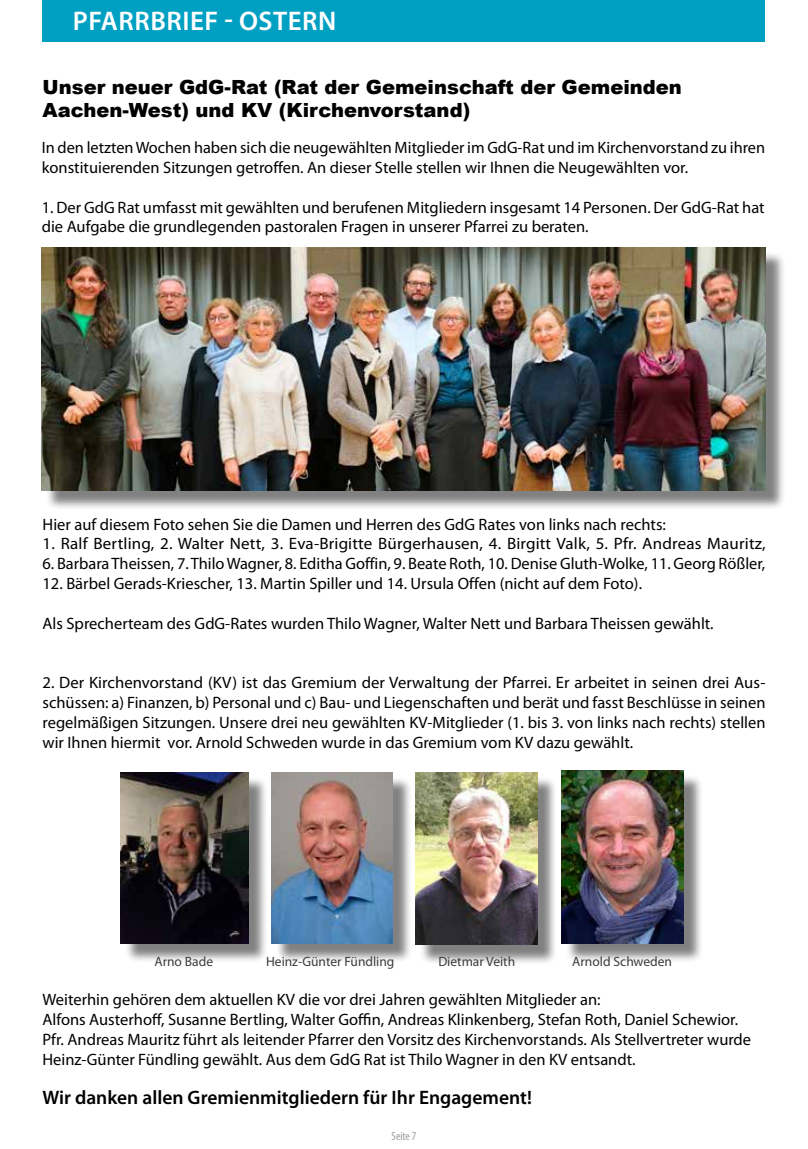
<style>
.page{position:relative;width:808px;height:1149px;background:#fff}
.page>*{position:absolute;margin:0;border:0;box-sizing:border-box;transform-origin:0 0}
.t1{font:600 27px "Myriad Pro";letter-spacing:.02em;color:#fff}
.t2{font:900 19.5px/23.4px "Arial";color:#000}
.t3{font:600 19.5px "Myriad Pro";color:#000}
.t4{font:16.5px/19.8px "Myriad Pro";color:#000}
.t5{font:13.5px "Myriad Pro";color:#3c3c3b}
.t6{font:condensed 12px "Myriad Pro";color:#9d9d9c}
</style>
<div class="page">
<div style="left:43px;top:0;width:722px;height:42px;background:#00a0c2"></div>
<div style="left:124px;top:776px;width:145px;height:186px;background:#000;opacity:.5"></div>
<img style="left:121px;top:772px;width:127px;height:170px">
<div style="left:275px;top:776px;width:138px;height:186px;background:#000;opacity:.5"></div>
<img style="left:271px;top:772px;width:122px;height:170px">
<div style="left:419px;top:776px;width:139px;height:188px;background:#000;opacity:.5"></div>
<img style="left:416px;top:772px;width:121px;height:172px">
<div style="left:565px;top:774px;width:138px;height:188px;background:#000;opacity:.5"></div>
<img style="left:561px;top:770px;width:122px;height:172px">
<div style="left:46px;top:251px;width:739px;height:259px;background:#000;opacity:.5"></div>
<img style="left:42px;top:247px;width:723px;height:243px">
<h1 class="t1" style="left:73px;top:4px;width:265px">PFARRBRIEF - OSTERN</h1>
<p class="t2" style="left:43px;top:74px;width:641px">Unser neuer GdG-Rat (Rat der Gemeinschaft der Gemeinden<br>Aachen-West) und KV (Kirchenvorstand)</p>
<p class="t4" style="left:42px;top:137px;width:725px">In den letzten Wochen haben sich die neugewählten Mitglieder im GdG-Rat und im Kirchenvorstand zu ihren konstituierenden Sitzungen getroffen. An dieser Stelle stellen wir Ihnen die Neugewählten vor.</p>
<p class="t4" style="left:42px;top:197px;width:724px">1. Der GdG Rat umfasst mit gewählten und berufenen Mitgliedern insgesamt 14 Personen. Der GdG-Rat hat die Aufgabe die grundlegenden pastoralen Fragen in unserer Pfarrei zu beraten.</p>
<p class="t4" style="left:43px;top:514px;width:625px">Hier auf diesem Foto sehen Sie die Damen und Herren des GdG Rates von links nach rechts:</p>
<p class="t4" style="left:43px;top:533px;width:725px">1. Ralf Bertling, 2. Walter Nett, 3. Eva-Brigitte Bürgerhausen, 4. Birgitt Valk, 5. Pfr. Andreas Mauritz,</p>
<p class="t4" style="left:43px;top:553px;width:724px">6. Barbara Theissen, 7. Thilo Wagner, 8. Editha Goffin, 9. Beate Roth, 10. Denise Gluth-Wolke, 11. Georg Rößler,</p>
<p class="t4" style="left:43px;top:573px;width:601px">12. Bärbel Gerads-Kriescher, 13. Martin Spiller und 14. Ursula Offen (nicht auf dem Foto).</p>
<p class="t4" style="left:43px;top:613px;width:673px">Als Sprecherteam des GdG-Rates wurden Thilo Wagner, Walter Nett und Barbara Theissen gewählt.</p>
<p class="t4" style="left:43px;top:672px;width:724px;text-align:justify">2. Der Kirchenvorstand (KV) ist das Gremium der Verwaltung der Pfarrei. Er arbeitet in seinen drei Aus&shy;schüssen: a) Finanzen, b) Personal und c) Bau- und Liegenschaften und berät und fasst Beschlüsse in seinen regelmäßigen Sitzungen. Unsere drei neu gewählten KV-Mitglieder (1. bis 3. von links nach rechts) stellen wir Ihnen hiermit vor. Arnold Schweden wurde in das Gremium vom KV dazu gewählt.</p>
<p class="t5" style="left:154px;top:952px;width:60px">Arno Bade</p>
<p class="t5" style="left:266px;top:952px;width:130px">Heinz-Günter Fündling</p>
<p class="t5" style="left:438px;top:952px;width:78px">Dietmar Veith</p>
<p class="t5" style="left:572px;top:952px;width:101px">Arnold Schweden</p>
<p class="t4" style="left:43px;top:989px;width:710px">Weiterhin gehören dem aktuellen KV die vor drei Jahren gewählten Mitglieder an:<br>Alfons Austerhoff, Susanne Bertling, Walter Goffin, Andreas Klinkenberg, Stefan Roth, Daniel Schewior.<br>Pfr. Andreas Mauritz führt als leitender Pfarrer den Vorsitz des Kirchenvorstands. Als Stellvertreter wurde Heinz-Günter Fündling gewählt. Aus dem GdG Rat ist Thilo Wagner in den KV entsandt.</p>
<p class="t3" style="left:43px;top:1084px;width:491px">Wir danken allen Gremienmitgliedern für Ihr Engagement!</p>
<p class="t6" style="left:392px;top:1128px;width:26px">Seite 7</p>
</div>
